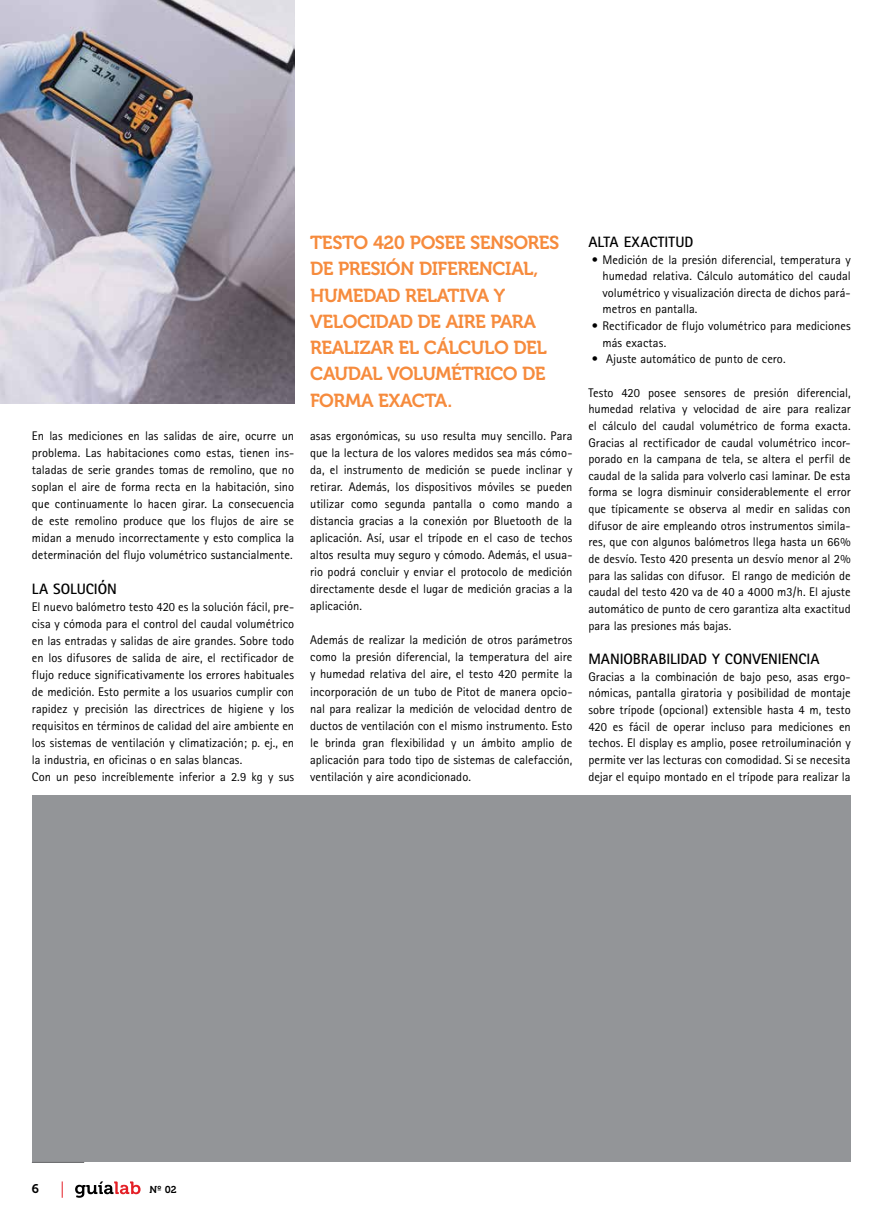
<style>
.page{position:relative;width:872px;height:1219px;background:#fff}
.page>*{position:absolute;margin:0;border:0;box-sizing:border-box;transform-origin:0 0}
.t1{font:18.75px/26.2px "Museo 700";letter-spacing:-.03em;color:#f68b3d}
.t2{font:700 15px "Rotis Sans Serif";letter-spacing:-.005em;color:#000}
.t3{font:12.5px/17px "Rotis Sans Serif";color:#000;text-align:justify}
.t4{font:12.5px "Museo 700";color:#000}
.t5{font:10px "Museo 700";color:#000}
</style>
<div class="page">
<svg style="left:75px;top:1181px;width:66px;height:17px"></svg>
<svg style="left:62px;top:1181px;width:1px;height:17px"></svg>
<div style="left:32px;top:795px;width:818px;height:367px;background:#939598"></div>
<hr style="left:32px;top:1162px;width:52px;height:1px;background:#636466">
<img style="left:0;top:0;width:294px;height:403px">
<p class="t3" style="left:32px;top:427px;width:264px">En las mediciones en las salidas de aire, ocurre un problema. Las habitaciones como estas, tienen ins&shy;taladas de serie grandes tomas de remolino, que no soplan el aire de forma recta en la habitación, sino que continuamente lo hacen girar. La consecuencia de este remolino produce que los flujos de aire se midan a menudo incorrectamente y esto complica la determinación del flujo volumétrico sustancialmente.</p>
<p class="t2" style="left:32px;top:579px;width:86px">LA SOLUCIÓN</p>
<p class="t3" style="left:32px;top:598px;width:264px;text-align:left">El nuevo balómetro testo 420 es la solución fácil, pre&shy;cisa y cómoda para el control del caudal volumétrico en las entradas y salidas de aire grandes. Sobre todo en los difusores de salida de aire, el rectificador de flujo reduce significativamente los errores habituales de medición. Esto permite a los usuarios cumplir con rapidez y precisión las directrices de higiene y los requisitos en términos de calidad del aire ambiente en los sistemas de ventilación y climatización; p. ej., en la industria, en oficinas o en salas blancas.<br>Con un peso increíblemente inferior a 2.9 kg y sus</p>
<h1 class="t1" style="left:310px;top:230px;width:251px">TESTO 420 POSEE SENSORES<br>DE PRESIÓN DIFERENCIAL,<br>HUMEDAD RELATIVA Y<br>VELOCIDAD DE AIRE PARA<br>REALIZAR EL CÁLCULO DEL<br>CAUDAL VOLUMÉTRICO DE<br>FORMA EXACTA.</h1>
<p class="t2" style="left:588px;top:232px;width:106px">ALTA EXACTITUD</p>
<p class="t3" style="left:602px;top:251px;width:250px;line-height:16.6px;text-indent:-11px">• Medición de la presión diferencial, temperatura y humedad relativa. Cálculo automático del caudal volumétrico y visualización directa de dichos pará&shy;metros en pantalla.</p>
<p class="t3" style="left:602px;top:317px;width:250px;line-height:16.6px;text-indent:-11px">• Rectificador de flujo volumétrico para mediciones más exactas.</p>
<p class="t3" style="left:592px;top:351px;width:195px">• Ajuste automático de punto de cero.</p>
<p class="t3" style="left:588px;top:384px;width:264px;line-height:16.6px">Testo 420 posee sensores de presión diferencial, humedad relativa y velocidad de aire para realizar el cálculo del caudal volumétrico de forma exacta.<br>Gracias al rectificador de caudal volumétrico incor&shy;porado en la campana de tela, se altera el perfil de caudal de la salida para volverlo casi laminar. De esta forma se logra disminuir considerablemente el error que típicamente se observa al medir en salidas con difusor de aire empleando otros instrumentos simila&shy;res, que con algunos balómetros llega hasta un 66% de desvío. Testo 420 presenta un desvío menor al 2% para las salidas con difusor. El rango de medición de caudal del testo 420 va de 40 a 4000 m3/h. El ajuste automático de punto de cero garantiza alta exactitud para las presiones más bajas.</p>
<p class="t2" style="left:588px;top:649px;width:233px">MANIOBRABILIDAD Y CONVENIENCIA</p>
<p class="t3" style="left:588px;top:668px;width:264px;line-height:16.6px">Gracias a la combinación de bajo peso, asas ergo&shy;nómicas, pantalla giratoria y posibilidad de montaje sobre trípode (opcional) extensible hasta 4 m, testo 420 es fácil de operar incluso para mediciones en techos. El display es amplio, posee retroiluminación y permite ver las lecturas con comodidad. Si se necesita dejar el equipo montado en el trípode para realizar la</p>
<p class="t3" style="left:310px;top:427px;width:264px">asas ergonómicas, su uso resulta muy sencillo. Para que la lectura de los valores medidos sea más cómo&shy;da, el instrumento de medición se puede inclinar y retirar. Además, los dispositivos móviles se pueden utilizar como segunda pantalla o como mando a distancia gracias a la conexión por Bluetooth de la aplicación. Así, usar el trípode en el caso de techos altos resulta muy seguro y cómodo. Además, el usua&shy;rio podrá concluir y enviar el protocolo de medición directamente desde el lugar de medición gracias a la aplicación.</p>
<p class="t3" style="left:310px;top:632px;width:264px">Además de realizar la medición de otros parámetros como la presión diferencial, la temperatura del aire y humedad relativa del aire, el testo 420 permite la incorporación de un tubo de Pitot de manera opcio&shy;nal para realizar la medición de velocidad dentro de ductos de ventilación con el mismo instrumento. Esto le brinda gran flexibilidad y un ámbito amplio de aplicación para todo tipo de sistemas de calefacción, ventilación y aire acondicionado.</p>
<p class="t4" style="left:32px;top:1182px;width:9px">6</p>
<p class="t5" style="left:149px;top:1184px;width:29px">Nº 02</p>
</div>
